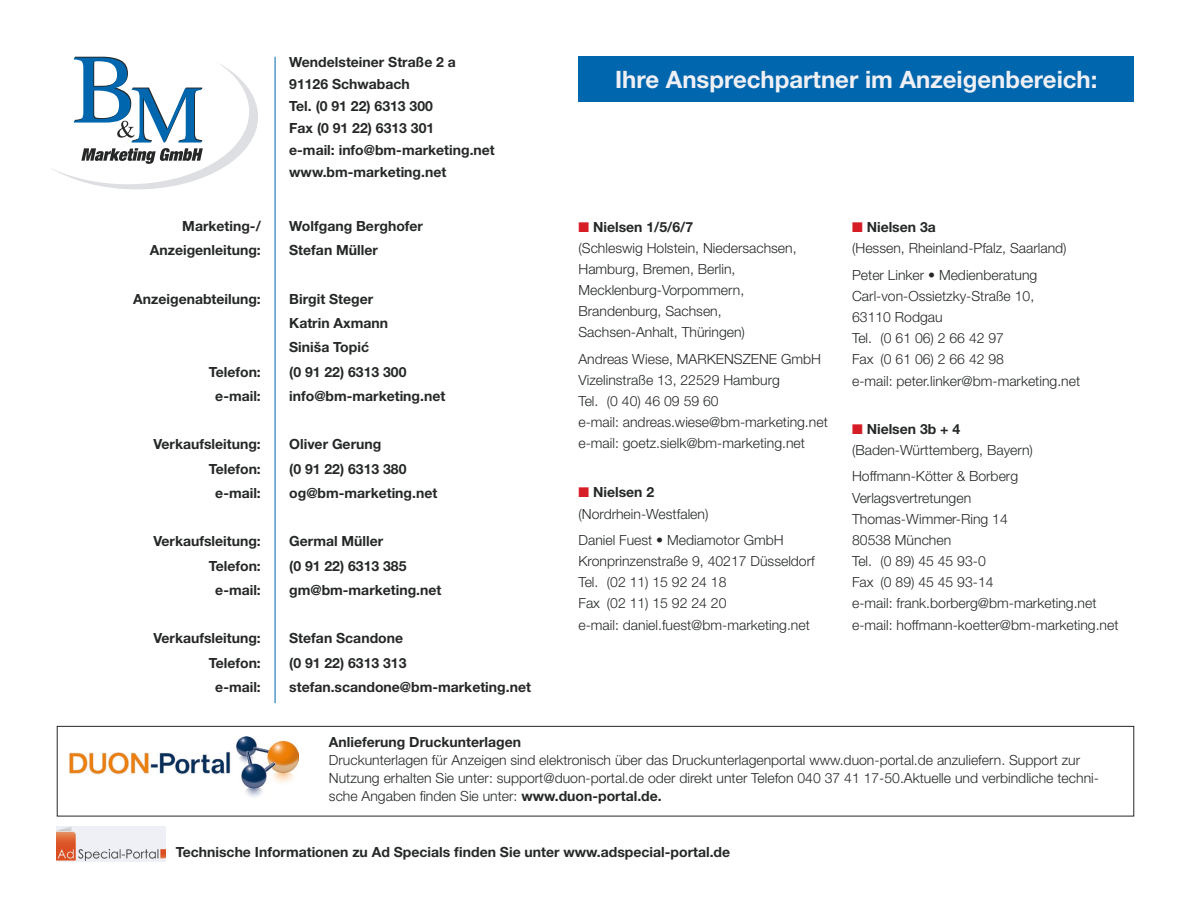
<style>
.page{position:relative;width:1191px;height:913px;background:#fff}
.page>*{position:absolute;margin:0;border:0;box-sizing:border-box;transform-origin:0 0}
.t1{font:700 24px "Helvetica Neue LT Std";color:#eff0f5}
.t2{font:300 14px/21px "Helvetica Neue LT Std";color:#262828}
.t3{font:700 14px/22px "Helvetica Neue LT Std";color:#262828}
.s1{color:#d61c24}
.s2{font-weight:700}
</style>
<div class="page">
<div style="left:578px;top:57px;width:556px;height:45px;background:#0066ad"></div>
<hr style="left:274px;top:57px;width:1px;height:646px;background:#0066ad">
<svg style="left:51px;top:57px;width:207px;height:132px"></svg>
<div style="left:57px;top:726px;width:1077px;height:90px;border:1px solid #262828"></div>
<img style="left:68px;top:737px;width:230px;height:60px">
<img style="left:57px;top:827px;width:109px;height:35px">
<p class="t3" style="left:289px;top:50px;width:207px">Wendelsteiner Straße 2 a<br>91126 Schwabach<br>Tel. (0 91 22) 6313 300<br>Fax (0 91 22) 6313 301<br>e-mail: info@bm-marketing.net www.bm-marketing.net</p>
<p class="t3" style="left:182px;top:215px;width:80px">Marketing-/</p>
<p class="t3" style="left:289px;top:215px;width:135px">Wolfgang Berghofer</p>
<p class="t3" style="left:150px;top:239px;width:112px">Anzeigenleitung:</p>
<p class="t3" style="left:289px;top:239px;width:90px">Stefan Müller</p>
<p class="t3" style="left:133px;top:288px;width:129px">Anzeigenabteilung:</p>
<p class="t3" style="left:289px;top:286px;width:100px;line-height:24.2px">Birgit Steger<br>Katrin Axmann<br>Siniša Topic´</p>
<p class="t3" style="left:209px;top:360px;width:54px">Telefon:</p>
<p class="t3" style="left:289px;top:360px;width:119px">(0 91 22) 6313 300</p>
<p class="t3" style="left:215px;top:384px;width:47px">e-mail:</p>
<p class="t3" style="left:289px;top:384px;width:158px">info@bm-marketing.net</p>
<p class="t3" style="left:153px;top:433px;width:109px">Verkaufsleitung:</p>
<p class="t3" style="left:289px;top:433px;width:94px">Oliver Gerung</p>
<p class="t3" style="left:209px;top:457px;width:54px">Telefon:</p>
<p class="t3" style="left:289px;top:457px;width:119px">(0 91 22) 6313 380</p>
<p class="t3" style="left:215px;top:481px;width:47px">e-mail:</p>
<p class="t3" style="left:289px;top:481px;width:150px">og@bm-marketing.net</p>
<p class="t3" style="left:153px;top:530px;width:109px">Verkaufsleitung:</p>
<p class="t3" style="left:289px;top:530px;width:96px">Germal Müller</p>
<p class="t3" style="left:209px;top:554px;width:54px">Telefon:</p>
<p class="t3" style="left:289px;top:554px;width:119px">(0 91 22) 6313 385</p>
<p class="t3" style="left:215px;top:578px;width:47px">e-mail:</p>
<p class="t3" style="left:289px;top:578px;width:154px">gm@bm-marketing.net</p>
<p class="t3" style="left:153px;top:627px;width:109px">Verkaufsleitung:</p>
<p class="t3" style="left:289px;top:627px;width:115px">Stefan Scandone</p>
<p class="t3" style="left:209px;top:651px;width:54px">Telefon:</p>
<p class="t3" style="left:289px;top:651px;width:119px">(0 91 22) 6313 313</p>
<p class="t3" style="left:215px;top:675px;width:47px">e-mail:</p>
<p class="t3" style="left:289px;top:675px;width:243px">stefan.scandone@bm-marketing.net</p>
<h1 class="t1" style="left:615px;top:65px;width:484px">Ihre Ansprechpartner im Anzeigenbereich:</h1>
<p class="t2" style="left:578px;top:216px;width:220px"><span class="s1">■</span> <span class="s2">Nielsen 1/5/6/7<br></span>(Schleswig Holstein, Niedersachsen,<br>Hamburg, Bremen, Berlin,<br>Mecklenburg-Vorpommern,<br>Brandenburg, Sachsen,<br>Sachsen-Anhalt, Thüringen)</p>
<p class="t2" style="left:578px;top:348px;width:251px">Andreas Wiese, MARKENSZENE GmbH Vizelinstraße 13, 22529 Hamburg<br>Tel. (0 40) 46 09 59 60<br>e-mail: andreas.wiese@bm-marketing.net e-mail: goetz.sielk@bm-marketing.net</p>
<p class="t2" style="left:578px;top:482px;width:131px"><span class="s1">■</span> <span class="s2">Nielsen 2 </span>(Nordrhein-Westfalen)</p>
<p class="t2" style="left:578px;top:529px;width:238px">Daniel Fuest • Mediamotor GmbH<br>Kronprinzenstraße 9, 40217 Düsseldorf<br>Tel. (02 11) 15 92 24 18<br>Fax (02 11) 15 92 24 20<br>e-mail: daniel.fuest@bm-marketing.net</p>
<p class="t2" style="left:852px;top:216px;width:216px"><span class="s1">■</span> <span class="s2">Nielsen 3a<br></span>(Hessen, Rheinland-Pfalz, Saarland)</p>
<p class="t2" style="left:852px;top:264px;width:229px">Peter Linker • Medienberatung<br>Carl-von-Ossietzky-Straße 10,<br>63110 Rodgau<br>Tel. (0 61 06) 2 66 42 97<br>Fax (0 61 06) 2 66 42 98<br>e-mail: peter.linker@bm-marketing.net</p>
<p class="t2" style="left:852px;top:418px;width:182px"><span class="s1">■</span> <span class="s2">Nielsen 3b + 4 </span>(Baden-Württemberg, Bayern)</p>
<p class="t2" style="left:852px;top:465px;width:268px">Hoffmann-Kötter &amp; Borberg<br>Verlagsvertretungen<br>Thomas-Wimmer-Ring 14<br>80538 München<br>Tel. (0 89) 45 45 93-0<br>Fax (0 89) 45 45 93-14<br>e-mail: frank.borberg@bm-marketing.net e-mail: hoffmann-koetter@bm-marketing.net</p>
<p class="t3" style="left:329px;top:731px;width:194px">Anlieferung Druckunterlagen</p>
<p class="t2" style="left:329px;top:751px;width:771px;line-height:18px">Druckunterlagen für Anzeigen sind elektronisch über das Druckunterlagenportal www.duon-portal.de anzuliefern. Support zur<br>Nutzung erhalten Sie unter: support@duon-portal.de oder direkt unter Telefon 040 37 41 17-50.Aktuelle und verbindliche techni&shy;sche Angaben finden Sie unter: <span class="s2">www.duon-portal.de.</span></p>
<p class="t3" style="left:176px;top:841px;width:556px">Technische Informationen zu Ad Specials finden Sie unter www.adspecial-portal.de</p>
</div>
